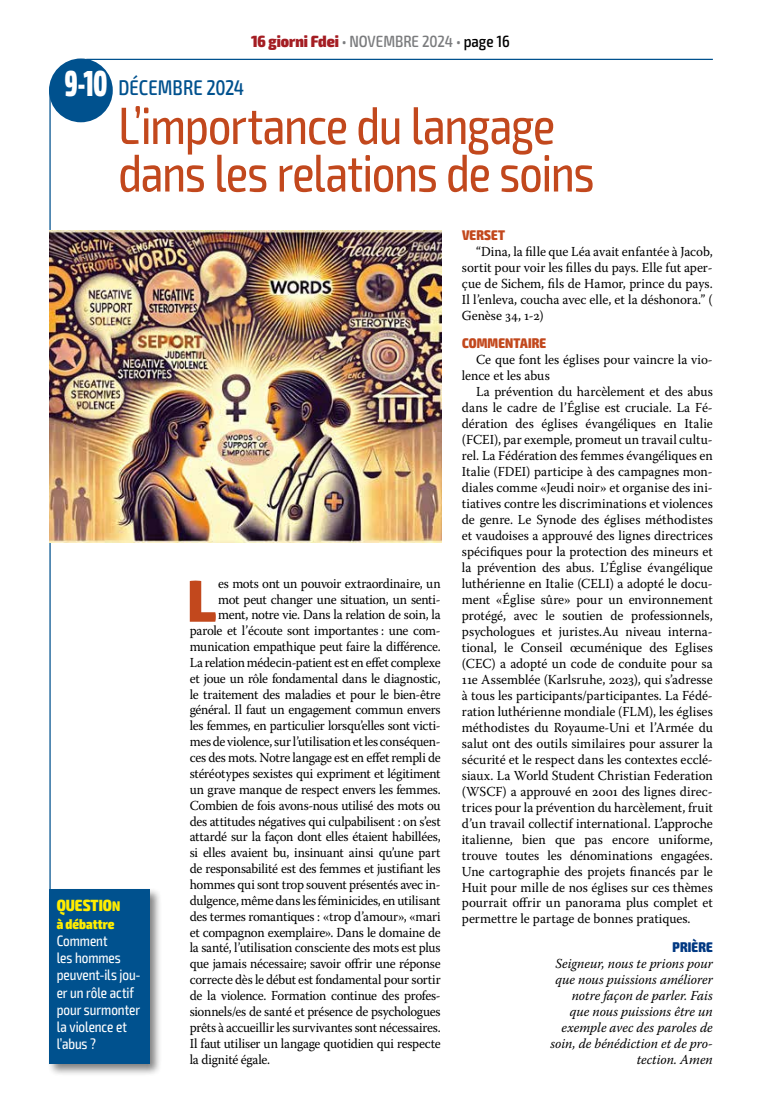
<style>
.page{position:relative;width:762px;height:1099px;background:#fff}
.page>*{position:absolute;margin:0;border:0;box-sizing:border-box;transform-origin:0 0}
.t1{font:900 57.12px "Glober";color:#c2481d;scale:.92 1}
.t2{font:condensed 52.5px/47.5px "Exo 2";letter-spacing:-.02em;color:#c2481d;scale:.96 1}
.t3{font:500 condensed 21.25px "Exo 2";color:#00518e;scale:.96 1}
.t4{font:500 condensed 16.25px "Exo 2";color:#7b7c7e}
.t5{font:900 condensed 16.25px "Exo 2";color:#ffed00;scale:.96 1}
.t6{font:condensed 15px/17.2px "Exo 2";letter-spacing:-.005em;color:#fff;scale:.96 1}
.t7{font:900 condensed 14px "Exo 2";letter-spacing:.01em;color:#c2481d;scale:.96 1}
.t8{font:900 condensed 14px "Exo 2";letter-spacing:.005em;color:#ffed00;scale:.96 1}
.t9{font:900 condensed 14px "Exo 2";letter-spacing:.01em;color:#003882;scale:.96 1}
.t10{font:13.75px/16px "Warnock Pro";letter-spacing:-.02em;color:#000;text-align:justify;scale:.96 1}
.t11{font:13.75px "Warnock Pro";letter-spacing:-.02em;color:#000;scale:.95 1}
.t12{font:italic 13.75px/16px "Warnock Pro";color:#000;text-align:right;scale:.96 1}
.t13{font:13.75px/16px "Warnock Pro";color:#000;scale:.96 1}
.s1{font-weight:900;color:#a41d23}
.s2{color:#000}
.s3{font-weight:900;font-size:36.25px;color:#fff}
.s4{font-size:14px}
</style>
<div class="page">
<div style="left:47px;top:886px;width:115px;height:190px;background:#000;opacity:.5"></div>
<div style="left:50px;top:889px;width:100px;height:174px;background:#00518e"></div>
<hr style="left:49px;top:90px;width:2px;height:860px;background:#00518e">
<img style="left:49px;top:230px;width:392px;height:312px">
<hr style="left:86px;top:59px;width:627px;height:1px;background:#00518e">
<div style="left:49px;top:58px;width:64px;height:64px;background:#00518e;border-radius:50%"></div>
<p class="t4" style="left:251px;top:32px;width:260px"><span class="s1">16 giorni Fdei</span> • NOVEMBRE 2024 • <span class="s2">page 16</span></p>
<h3 class="t3" style="left:65px;top:75px;width:188px"><span class="s3">9-10</span> DÉCEMBRE 2024</h3>
<h2 class="t2" style="left:118px;top:103px;width:497px">L’importance du langage dans les relations de soins</h2>
<p class="t5" style="left:57px;top:895px;width:68px">QUESTIO<span class="s4">N</span></p>
<p class="t8" style="left:57px;top:915px;width:62px">à débattre</p>
<p class="t6" style="left:57px;top:932px;width:89px">Comment<br>les hommes peuvent-ils jou&shy;er un rôle actif pour surmonter la violence et l’abus ?</p>
<h1 class="t1" style="left:187px;top:557px;width:33px">L</h1>
<p class="t11" style="left:218px;top:575px;width:236px">es mots ont un pouvoir extraordinaire, un</p>
<p class="t11" style="left:218px;top:590px;width:236px">mot peut changer une situation, un senti-</p>
<p class="t11" style="left:218px;top:606px;width:236px">ment, notre vie. Dans la relation de soin, la</p>
<p class="t11" style="left:190px;top:622px;width:266px">parole et l’écoute sont importantes : une com-</p>
<p class="t11" style="left:190px;top:638px;width:266px">munication empathique peut faire la différence.</p>
<p class="t11" style="left:190px;top:654px;width:266px">La relation médecin-patient est en effet complexe</p>
<p class="t11" style="left:190px;top:670px;width:265px">et joue un rôle fondamental dans le diagnostic,</p>
<p class="t11" style="left:190px;top:685px;width:266px">le traitement des maladies et pour le bien-être</p>
<p class="t11" style="left:190px;top:701px;width:265px">général. Il faut un engagement commun envers</p>
<p class="t11" style="left:190px;top:717px;width:266px">les femmes, en particulier lorsqu’elles sont victi-</p>
<p class="t11" style="left:190px;top:733px;width:266px">mes de violence, sur l’utilisation et les conséquen-</p>
<p class="t11" style="left:190px;top:749px;width:266px">ces des mots. Notre langage est en effet rempli de</p>
<p class="t11" style="left:190px;top:765px;width:266px">stéréotypes sexistes qui expriment et légitiment</p>
<p class="t11" style="left:190px;top:781px;width:266px">un grave manque de respect envers les femmes.</p>
<p class="t11" style="left:190px;top:796px;width:266px">Combien de fois avons-nous utilisé des mots ou</p>
<p class="t11" style="left:190px;top:812px;width:266px">des attitudes négatives qui culpabilisent : on s’est</p>
<p class="t11" style="left:190px;top:828px;width:266px">attardé sur la façon dont elles étaient habillées,</p>
<p class="t11" style="left:190px;top:844px;width:265px">si elles avaient bu, insinuant ainsi qu’une part</p>
<p class="t11" style="left:190px;top:860px;width:266px">de responsabilité est des femmes et justifiant les</p>
<p class="t11" style="left:190px;top:876px;width:266px">hommes qui sont trop souvent présentés avec in-</p>
<p class="t11" style="left:190px;top:892px;width:266px">dulgence, même dans les féminicides, en utilisant</p>
<p class="t11" style="left:190px;top:907px;width:266px">des termes romantiques : «trop d’amour», «mari</p>
<p class="t11" style="left:190px;top:923px;width:265px">et compagnon exemplaire». Dans le domaine de</p>
<p class="t11" style="left:190px;top:939px;width:266px">la santé, l’utilisation consciente des mots est plus</p>
<p class="t11" style="left:190px;top:955px;width:266px">que jamais nécessaire; savoir offrir une réponse</p>
<p class="t11" style="left:190px;top:971px;width:266px">correcte dès le début est fondamental pour sortir</p>
<p class="t11" style="left:190px;top:987px;width:266px">de la violence. Formation continue des profes-</p>
<p class="t11" style="left:190px;top:1003px;width:266px">sionnels/es de santé et présence de psychologues</p>
<p class="t11" style="left:190px;top:1018px;width:265px">prêts à accueillir les survivantes sont nécessaires.</p>
<p class="t11" style="left:190px;top:1034px;width:266px">Il faut utiliser un langage quotidien qui respecte</p>
<p class="t11" style="left:190px;top:1050px;width:86px">la dignité égale.</p>
<p class="t7" style="left:462px;top:227px;width:46px">VERSET</p>
<p class="t10" style="left:462px;top:243px;width:263px;text-indent:14px">“Dina, la fille que Léa avait enfantée à Jacob, sortit pour voir les filles du pays. Elle fut aper&shy;çue de Sichem, fils de Hamor, prince du pays.<br>Il l’enleva, coucha avec elle, et la déshonora.” ( Genèse 34, 1-2)</p>
<p class="t7" style="left:462px;top:335px;width:89px">COMMENTAIRE</p>
<p class="t13" style="left:462px;top:351px;width:263px;text-indent:14px">Ce que font les églises pour vaincre la vio&shy;lence et les abus</p>
<p class="t10" style="left:462px;top:383px;width:263px;text-indent:14px">La prévention du harcèlement et des abus dans le cadre de l’Église est cruciale. La Fé&shy;dération des églises évangéliques en Italie (FCEI), par exemple, promeut un travail cultu&shy;rel. La Fédération des femmes évangéliques en Italie (FDEI) participe à des campagnes mon&shy;diales comme «Jeudi noir» et organise des ini&shy;tiatives contre les discriminations et violences de genre. Le Synode des églises méthodistes et vaudoises a approuvé des lignes directrices spécifiques pour la protection des mineurs et la prévention des abus. L’Église évangélique luthérienne en Italie (CELI) a adopté le docu&shy;ment «Église sûre» pour un environnement protégé, avec le soutien de professionnels, psychologues et juristes.Au niveau interna&shy;tional, le Conseil œcuménique des Eglises (CEC) a adopté un code de conduite pour sa 11e Assemblée (Karlsruhe, 2023), qui s’adresse à tous les participants/participantes. La Fédé&shy;ration luthérienne mondiale (FLM), les églises méthodistes du Royaume-Uni et l’Armée du salut ont des outils similaires pour assurer la sécurité et le respect dans les contextes ecclé&shy;siaux. La World Student Christian Federation (WSCF) a approuvé en 2001 des lignes direc&shy;trices pour la prévention du harcèlement, fruit d’un travail collectif international. L’approche italienne, bien que pas encore uniforme, trouve toutes les dénominations engagées.<br>Une cartographie des projets financés par le Huit pour mille de nos églises sur ces thèmes pourrait offrir un panorama plus complet et permettre le partage de bonnes pratiques.</p>
<p class="t9" style="left:672px;top:938px;width:43px">PRIÈRE</p>
<p class="t12" style="left:550px;top:954px;width:170px">Seigneur, nous te prions pour que nous puissions améliorer notre façon de parler. Fais que nous puissions être un exemple avec des paroles de soin, de bénédiction et de pro&shy;tection. Amen</p>
</div>
